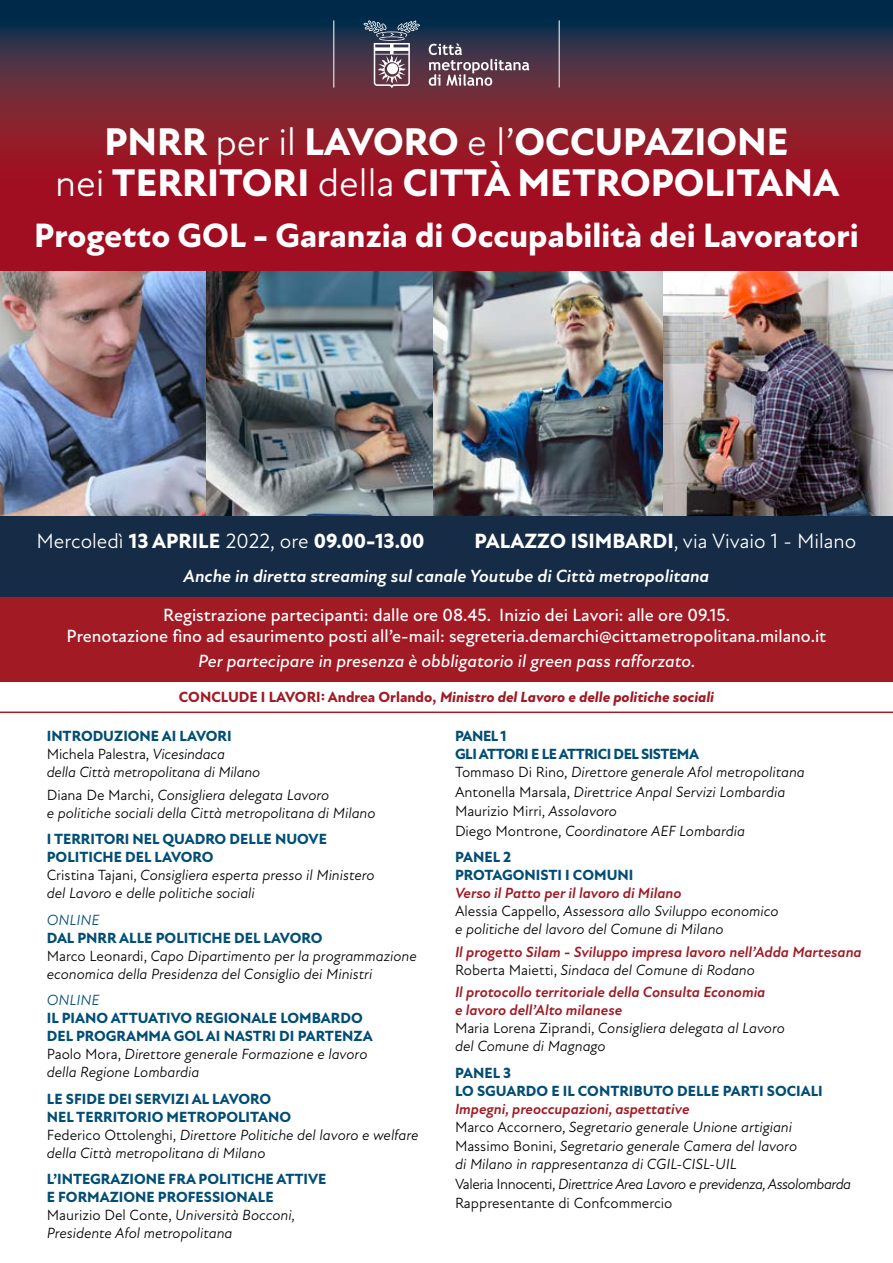
<style>
.page{position:relative;width:893px;height:1263px;background:#fff}
.page>*{position:absolute;margin:0;border:0;box-sizing:border-box;transform-origin:0 0}
.t1{font:800 39.3px/40.5px "Atten New";color:#fff;text-align:center}
.t2{font:800 34.35px "Atten New";color:#fff}
.t3{font:800 21px "Atten New";color:#fff}
.t4{font:21px "Atten New";color:#fff}
.t5{font:500 18px/21px "Atten New";color:#fff;text-align:center}
.t6{font:italic 700 18px "Atten New";color:#fff}
.t7{font:italic 500 18px "Atten New";color:#fff}
.t8{font:italic 15px/18px "Atten New";color:#000}
.t9{font:800 15px/18px "Atten New";color:#004d75}
.t10{font:italic 700 15px/18px "Atten New";color:#a11a24}
.t11{font:15px/19.5px "Atten New";color:#000}
.t12{font:800 15px/18px "Atten New";letter-spacing:-.03em;color:#004d75}
.t13{font:italic 800 15px "Atten New";color:#a11a24}
.t14{font:italic 15px "Atten New";color:#004d75}
.s1{font-weight:400}
.s2{font-weight:800}
.s3{font-style:normal}
.s4{font-weight:800;font-style:normal;color:#004d75}
.s5{font-weight:400;color:#000}
.s6{font-weight:400;font-style:italic;color:#000}
.s7{font-weight:700;color:#a11a24}
.s8{font-weight:400;font-style:normal;color:#000}
.s9{font-style:italic}
</style>
<div class="page">
<img style="left:0;top:271px;width:434px;height:246px">
<img style="left:434px;top:271px;width:229px;height:246px">
<img style="left:663px;top:270px;width:230px;height:247px">
<svg style="left:0;top:0;width:893px;height:270px;background:#751d30"></svg>
<svg style="left:429px;top:44px;width:100px;height:42px;background:#725c6a"></svg>
<svg style="left:363px;top:20px;width:57px;height:17px"></svg>
<svg style="left:379px;top:36px;width:26px;height:5px"></svg>
<hr style="left:380px;top:37px;width:24px;height:3px;background:#fff;border-radius:50%">
<svg style="left:374px;top:43px;width:36px;height:45px"></svg>
<hr style="left:333px;top:20px;width:1px;height:68px;background:#fff">
<hr style="left:559px;top:20px;width:1px;height:68px;background:#fff">
<div style="left:0;top:597px;width:893px;height:85px;background:#a11a24"></div>
<div style="left:0;top:517px;width:893px;height:80px;background:#152b46"></div>
<hr style="left:0;top:711px;width:893px;height:2px;background:#a11a24">
<h1 class="t1" style="left:55px;top:123px;width:785px">PNRR <span class="s1">per il</span> LAVORO <span class="s1">e l’</span>OCCUPAZIONE<br><span class="s1">nei</span> TERRITORI <span class="s1">della</span> CITTÀ METROPOLITANA</h1>
<h2 class="t2" style="left:34px;top:215px;width:826px">Progetto GOL - Garanzia di Occupabilità dei Lavoratori</h2>
<h3 class="t3" style="left:37px;top:528px;width:389px"><span class="s1">Mercoledì</span> 13 APRILE <span class="s1">2022, ore</span> 09.00-13.00</h3>
<h3 class="t4" style="left:475px;top:528px;width:383px"><span class="s2">PALAZZO ISIMBARDI</span>, via Vivaio 1 - Milano</h3>
<p class="t6" style="left:184px;top:565px;width:527px">Anche in diretta streaming sul canale Youtube di Città metropolitana</p>
<p class="t5" style="left:67px;top:604px;width:761px">Registrazione partecipanti: dalle ore 08.45. Inizio dei Lavori: alle ore 09.15.<br>Prenotazione fino ad esaurimento posti all’e-mail: segreteria.demarchi@cittametropolitana.milano.it</p>
<p class="t7" style="left:198px;top:650px;width:499px">Per partecipare in presenza è obbligatorio il green pass rafforzato.</p>
<p class="t13" style="left:179px;top:688px;width:537px"><span class="s3">CONCLUDE I LAVORI: Andrea Orlando,</span> Ministro del Lavoro e delle politiche sociali</p>
<p class="t8" style="left:47px;top:727px;width:215px"><span class="s4">INTRODUZIONE AI LAVORI<br></span><span class="s3">Michela Palestra,</span> Vicesindaca<br>della Città metropolitana di Milano</p>
<p class="t8" style="left:47px;top:786px;width:330px"><span class="s3">Diana De Marchi,</span> Consigliera delegata Lavoro<br>e politiche sociali della Città metropolitana di Milano</p>
<p class="t8" style="left:47px;top:830px;width:329px"><span class="s4">I TERRITORI NEL QUADRO DELLE NUOVE POLITICHE DEL LAVORO<br></span><span class="s3">Cristina Tajani,</span> Consigliera esperta presso il Ministero del Lavoro e delle politiche sociali</p>
<p class="t14" style="left:47px;top:911px;width:54px">ONLINE</p>
<p class="t8" style="left:47px;top:929px;width:371px"><span class="s4">DAL PNRR ALLE POLITICHE DEL LAVORO<br></span><span class="s3">Marco Leonardi,</span> Capo Dipartimento per la programmazione economica della Presidenza del Consiglio dei Ministri</p>
<p class="t14" style="left:47px;top:991px;width:54px">ONLINE</p>
<p class="t9" style="left:47px;top:1009px;width:327px">IL PIANO ATTUATIVO REGIONALE LOMBARDO DEL PROGRAMMA GOL AI NASTRI DI PARTENZA <span class="s5">Paolo Mora,</span> <span class="s6">Direttore generale Formazione e lavoro della Regione Lombardia</span></p>
<p class="t8" style="left:47px;top:1090px;width:373px"><span class="s4">LE SFIDE DEI SERVIZI AL LAVORO<br>NEL TERRITORIO METROPOLITANO<br></span><span class="s3">Federico Ottolenghi,</span> Direttore Politiche del lavoro e welfare della Città metropolitana di Milano</p>
<p class="t9" style="left:47px;top:1170px;width:281px">L’INTEGRAZIONE FRA POLITICHE ATTIVE E FORMAZIONE PROFESSIONALE <span class="s5">Maurizio Del Conte,</span> <span class="s6">Università Bocconi, Presidente Afol metropolitana</span></p>
<p class="t12" style="left:455px;top:727px;width:351px">PANEL 1<br>GLI ATTORI E LE ATTRICI DEL SISTEMA<br><span class="s5">Tommaso Di Rino,</span> <span class="s6">Direttore generale Afol metropolitana</span></p>
<p class="t8" style="left:455px;top:782px;width:332px;line-height:19.5px"><span class="s3">Antonella Marsala,</span> Direttrice Anpal Servizi Lombardia<br><span class="s3">Maurizio Mirri,</span> Assolavoro<br><span class="s3">Diego Montrone,</span> Coordinatore AEF Lombardia</p>
<p class="t9" style="left:455px;top:848px;width:180px">PANEL 2<br>PROTAGONISTI I COMUNI</p>
<p class="t8" style="left:455px;top:884px;width:325px"><span class="s7">Verso il Patto per il lavoro di Milano<br></span><span class="s3">Alessia Cappello,</span> Assessora allo Sviluppo economico e politiche del lavoro del Comune di Milano</p>
<p class="t10" style="left:455px;top:943px;width:408px">Il progetto Silam - Sviluppo impresa lavoro nell’Adda Martesana<br><span class="s8">Roberta Maietti,</span> <span class="s5">Sindaca del Comune di Rodano</span></p>
<p class="t10" style="left:455px;top:983px;width:331px">Il protocollo territoriale della Consulta Economia<br>e lavoro dell’Alto milanese<br><span class="s8">Maria Lorena Ziprandi,</span> <span class="s5">Consigliera delegata al Lavoro del Comune di Magnago</span></p>
<p class="t9" style="left:455px;top:1064px;width:369px">PANEL 3<br>LO SGUARDO E IL CONTRIBUTO DELLE PARTI SOCIALI</p>
<p class="t10" style="left:455px;top:1100px;width:339px">Impegni, preoccupazioni, aspettative<br><span class="s8">Marco Accornero,</span> <span class="s5">Segretario generale Unione artigiani</span></p>
<p class="t8" style="left:455px;top:1137px;width:344px"><span class="s3">Massimo Bonini,</span> Segretario generale Camera del lavoro di Milano in rappresentanza di CGIL-CISL-UIL</p>
<p class="t11" style="left:455px;top:1174px;width:398px">Valeria Innocenti, <span class="s9">Direttrice Area Lavoro e previdenza, Assolombarda<br></span>Rappresentante di Confcommercio</p>
</div>
